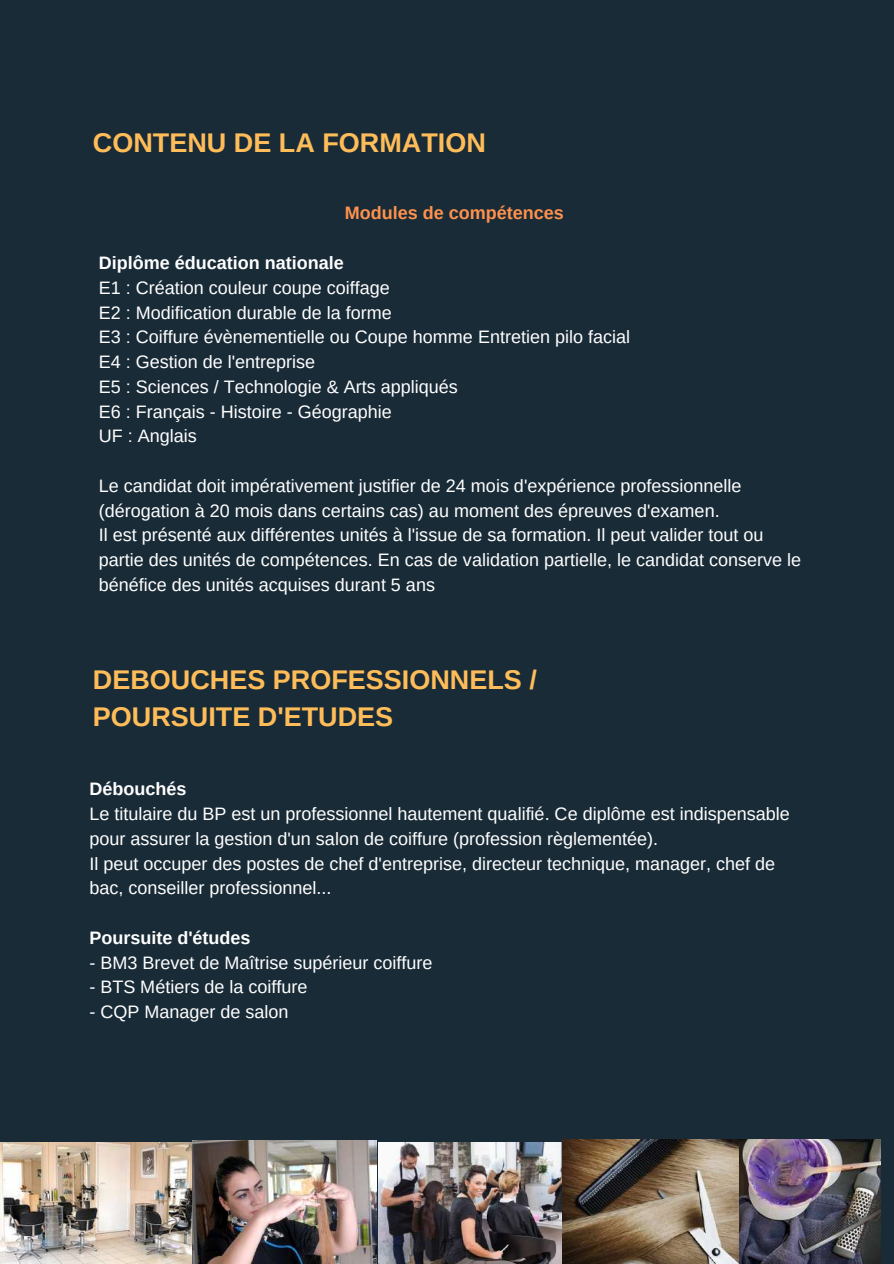
<style>
.page{position:relative;width:894px;height:1264px;background:#fff}
.page>*{position:absolute;margin:0;border:0;box-sizing:border-box;transform-origin:0 0}
.t1{font:700 27px/37.2px "Arimo";color:#ffbd59}
.t2{font:18px/24.8px "Arimo";color:#fff}
.t3{font:700 18px "Arimo";color:#fff}
.t4{font:700 18px "Arimo";color:#ff914d}
</style>
<div class="page">
<div style="left:0;top:0;width:893px;height:1263px;background:#192b37"></div>
<img style="left:0;top:1142px;width:192px;height:121px">
<img style="left:193px;top:1140px;width:183px;height:123px">
<img style="left:378px;top:1142px;width:184px;height:121px">
<img style="left:562px;top:1139px;width:177px;height:124px">
<img style="left:739px;top:1139px;width:141px;height:124px">
<h1 class="t1" style="left:93px;top:124px;width:394px">CONTENU DE LA FORMATION</h1>
<p class="t4" style="left:344px;top:203px;width:220px">Modules de compétences</p>
<p class="t3" style="left:99px;top:253px;width:246px">Diplôme éducation nationale</p>
<p class="t2" style="left:99px;top:275px;width:532px">E1 : Création couleur coupe coiffage<br>E2 : Modification durable de la forme<br>E3 : Coiffure évènementielle ou Coupe homme Entretien pilo facial E4 : Gestion de l'entreprise<br>E5 : Sciences / Technologie &amp; Arts appliqués<br>E6 : Français - Histoire - Géographie<br>UF : Anglais</p>
<p class="t2" style="left:99px;top:473px;width:703px">Le candidat doit impérativement justifier de 24 mois d'expérience professionnelle (dérogation à 20 mois dans certains cas) au moment des épreuves d'examen.<br>Il est présenté aux différentes unités à l'issue de sa formation. Il peut valider tout ou partie des unités de compétences. En cas de validation partielle, le candidat conserve le bénéfice des unités acquises durant 5 ans</p>
<h1 class="t1" style="left:93px;top:660px;width:445px">DEBOUCHES PROFESSIONNELS /<br>POURSUITE D'ETUDES</h1>
<p class="t3" style="left:89px;top:779px;width:98px">Débouchés</p>
<p class="t2" style="left:89px;top:801px;width:701px">Le titulaire du BP est un professionnel hautement qualifié. Ce diplôme est indispensable pour assurer la gestion d'un salon de coiffure (profession règlementée).<br>Il peut occuper des postes de chef d'entreprise, directeur technique, manager, chef de bac, conseiller professionnel...</p>
<p class="t3" style="left:89px;top:927px;width:163px">Poursuite d'études</p>
<p class="t2" style="left:89px;top:950px;width:344px">- BM3 Brevet de Maîtrise supérieur coiffure</p>
<p class="t2" style="left:89px;top:974px;width:219px">- BTS Métiers de la coiffure</p>
<p class="t2" style="left:89px;top:999px;width:200px">- CQP Manager de salon</p>
</div>
